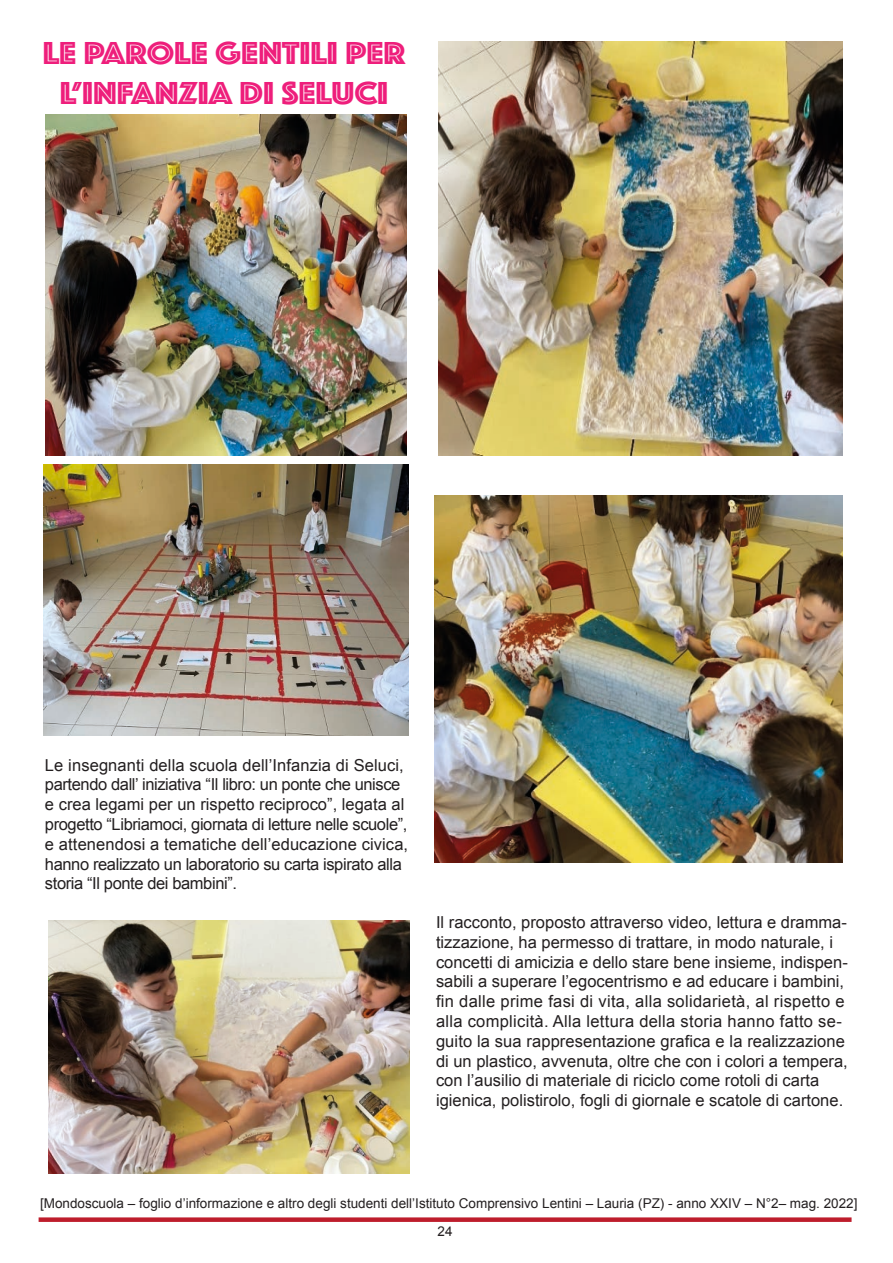
<style>
.page{position:relative;width:893px;height:1263px;background:#fff}
.page>*{position:absolute;margin:0;border:0;box-sizing:border-box;transform-origin:0 0}
.t1{font:33px/39.6px "Phosphate Inline";color:#ee1e7b;text-align:center;scale:1.13 1}
.t2{font:16.5px/19.8px "Arial";color:#231f20}
.t3{font:16.5px/19.8px "Arial";letter-spacing:-.025em;color:#231f20}
.t4{font:16.5px "Calibri";color:#000001;scale:1.42 1}
.t5{font:13.5px "Arial";color:#231f20}
</style>
<div class="page">
<div style="left:39px;top:1217px;width:813px;height:5px;background:#be1d2c"></div>
<img style="left:45px;top:114px;width:361px;height:341px">
<img style="left:44px;top:464px;width:364px;height:272px">
<img style="left:48px;top:921px;width:361px;height:253px">
<img style="left:438px;top:41px;width:404px;height:414px">
<img style="left:435px;top:496px;width:408px;height:367px">
<h1 class="t1" style="left:43px;top:32px;width:322px">LE PAROLE GENTILI PER<br>L’INFANZIA DI SELUCI</h1>
<p class="t3" style="left:45px;top:755px;width:365px">Le insegnanti della scuola dell’Infanzia di Seluci, partendo dall’ iniziativa “Il libro: un ponte che unisce e crea legami per un rispetto reciproco”, legata al progetto “Libriamoci, giornata di letture nelle scuole”, e attenendosi a tematiche dell’educazione civica, hanno realizzato un laboratorio su carta ispirato alla storia “Il ponte dei bambini”.</p>
<p class="t2" style="left:436px;top:912px;width:413px">Il racconto, proposto attraverso video, lettura e dramma&shy;tizzazione, ha permesso di trattare, in modo naturale, i concetti di amicizia e dello stare bene insieme, indispen&shy;sabili a superare l’egocentrismo e ad educare i bambini, fin dalle prime fasi di vita, alla solidarietà, al rispetto e alla complicità. Alla lettura della storia hanno fatto se&shy;guito la sua rappresentazione grafica e la realizzazione di un plastico, avvenuta, oltre che con i colori a tempera, con l’ausilio di materiale di riciclo come rotoli di carta igienica, polistirolo, fogli di giornale e scatole di cartone.</p>
<p class="t4" style="left:445px;top:927px;width:5px">!</p>
<p class="t5" style="left:40px;top:1194px;width:819px">[Mondoscuola – foglio d’informazione e altro degli studenti dell’Istituto Comprensivo Lentini – Lauria (PZ) - anno XXIV – N°2– mag. 2022]</p>
<p class="t5" style="left:438px;top:1222px;width:16px">24</p>
</div>
